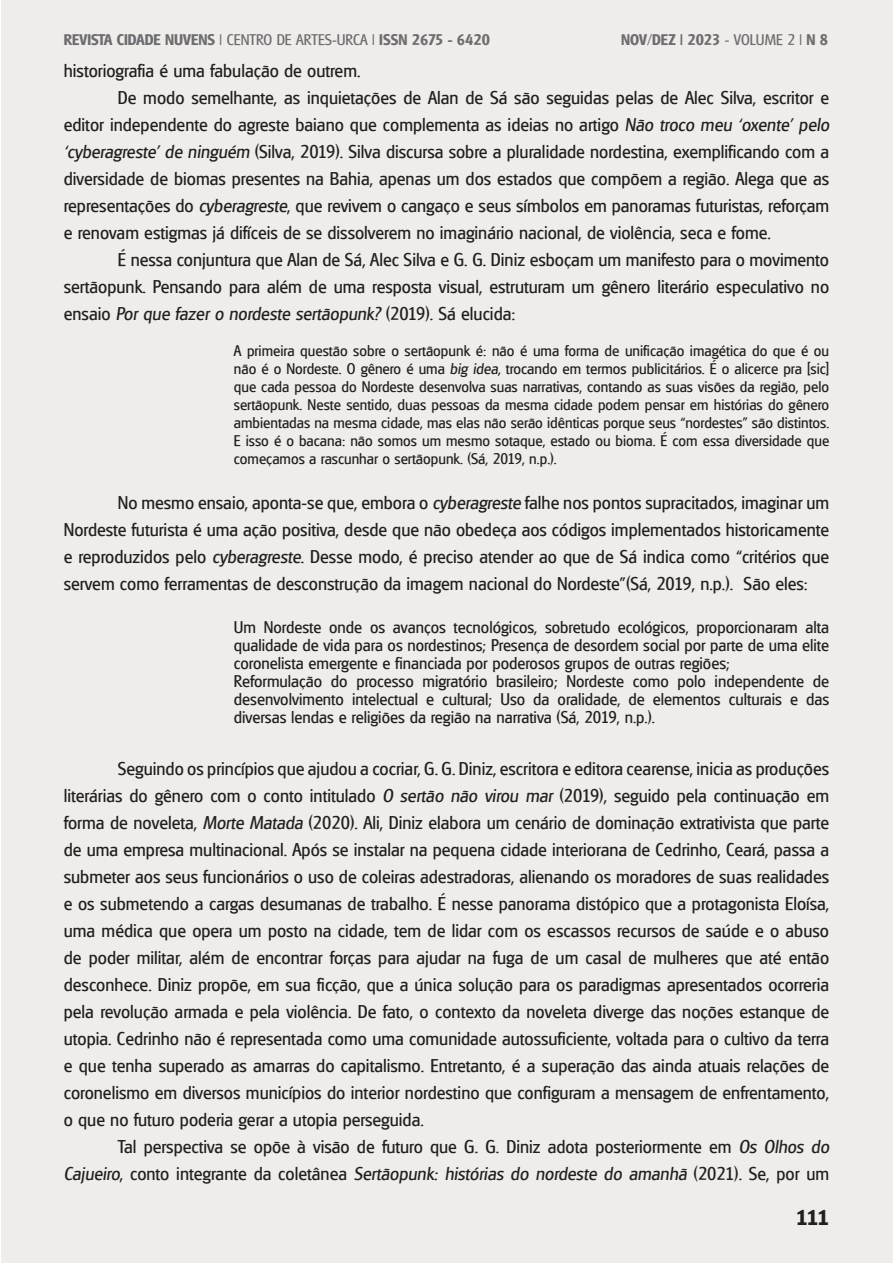
<style>
.page{position:relative;width:893px;height:1263px;background:#fff}
.page>*{position:absolute;margin:0;border:0;box-sizing:border-box;transform-origin:0 0}
.t1{font:700 21px "Glasgow";color:#231f20}
.t2{font:18px/27px "Glasgow";color:#231f20;text-align:justify}
.citação_longa{font:16.5px/18px "Glasgow";color:#231f20;text-align:justify}
.citação_longa-2{font:15px/18px "Glasgow";color:#231f20;text-align:justify}
.t3{font:700 15px "Glasgow";color:#6c6d70}
.s1{font-weight:400}
.s2{font-style:italic}
</style>
<div class="page">
<div style="left:2px;top:0;width:891px;height:1263px;background:#efecea"></div>
<p class="t3" style="left:64px;top:30px;width:428px">REVISTA CIDADE NUVENS <span class="s1">| CENTRO DE ARTES-URCA |</span> ISSN 2675 - 6420</p>
<p class="t3" style="left:621px;top:30px;width:208px">NOV/DEZ | 2023 <span class="s1">- VOLUME 2 |</span> N 8</p>
<p class="t2" style="left:64px;top:57px;width:298px">historiografia é uma fabulação de outrem.</p>
<p class="t2" style="left:64px;top:84px;width:767px;text-indent:54px">De modo semelhante, as inquietações de Alan de Sá são seguidas pelas de Alec Silva, escritor e editor independente do agreste baiano que complementa as ideias no artigo <span class="s2">Não troco meu ‘oxente’ pelo ‘cyberagreste’ de ninguém</span> (Silva, 2019). Silva discursa sobre a pluralidade nordestina, exemplificando com a diversidade de biomas presentes na Bahia, apenas um dos estados que compõem a região. Alega que as representações do <span class="s2">cyberagreste</span>, que revivem o cangaço e seus símbolos em panoramas futuristas, reforçam e renovam estigmas já difíceis de se dissolverem no imaginário nacional, de violência, seca e fome.</p>
<p class="t2" style="left:64px;top:246px;width:767px;text-indent:54px">É nessa conjuntura que Alan de Sá, Alec Silva e G. G. Diniz esboçam um manifesto para o movimento sertãopunk. Pensando para além de uma resposta visual, estruturam um gênero literário especulativo no ensaio <span class="s2">Por que fazer o nordeste sertãopunk?</span> (2019). Sá elucida:</p>
<p class="citação_longa-2" style="left:234px;top:342px;width:597px">A primeira questão sobre o sertãopunk é: não é uma forma de unificação imagética do que é ou não é o Nordeste. O gênero é uma <span class="s2">big idea</span>, trocando em termos publicitários. É o alicerce pra [sic] que cada pessoa do Nordeste desenvolva suas narrativas, contando as suas visões da região, pelo sertãopunk. Neste sentido, duas pessoas da mesma cidade podem pensar em histórias do gênero ambientadas na mesma cidade, mas elas não serão idênticas porque seus “nordestes” são distintos.<br>E isso é o bacana: não somos um mesmo sotaque, estado ou bioma. É com essa diversidade que começamos a rascunhar o sertãopunk. (Sá, 2019, n.p.).</p>
<p class="t2" style="left:64px;top:489px;width:767px;text-indent:54px">No mesmo ensaio, aponta-se que, embora o <span class="s2">cyberagreste</span> falhe nos pontos supracitados, imaginar um Nordeste futurista é uma ação positiva, desde que não obedeça aos códigos implementados historicamente e reproduzidos pelo <span class="s2">cyberagreste</span>. Desse modo, é preciso atender ao que de Sá indica como “critérios que servem como ferramentas de desconstrução da imagem nacional do Nordeste”(Sá, 2019, n.p.). São eles:</p>
<p class="citação_longa" style="left:234px;top:618px;width:597px">Um Nordeste onde os avanços tecnológicos, sobretudo ecológicos, proporcionaram alta qualidade de vida para os nordestinos; Presença de desordem social por parte de uma elite coronelista emergente e financiada por poderosos grupos de outras regiões;</p>
<p class="citação_longa" style="left:234px;top:672px;width:597px">Reformulação do processo migratório brasileiro; Nordeste como polo independente de desenvolvimento intelectual e cultural; Uso da oralidade, de elementos culturais e das diversas lendas e religiões da região na narrativa (Sá, 2019, n.p.).</p>
<p class="t2" style="left:64px;top:755px;width:767px;text-indent:54px">Seguindo os princípios que ajudou a cocriar, G. G. Diniz, escritora e editora cearense, inicia as produções literárias do gênero com o conto intitulado <span class="s2">O sertão não virou mar</span> (2019), seguido pela continuação em forma de noveleta, <span class="s2">Morte Matada</span> (2020). Ali, Diniz elabora um cenário de dominação extrativista que parte de uma empresa multinacional. Após se instalar na pequena cidade interiorana de Cedrinho, Ceará, passa a submeter aos seus funcionários o uso de coleiras adestradoras, alienando os moradores de suas realidades e os submetendo a cargas desumanas de trabalho. É nesse panorama distópico que a protagonista Eloísa, uma médica que opera um posto na cidade, tem de lidar com os escassos recursos de saúde e o abuso de poder militar, além de encontrar forças para ajudar na fuga de um casal de mulheres que até então desconhece. Diniz propõe, em sua ficção, que a única solução para os paradigmas apresentados ocorreria pela revolução armada e pela violência. De fato, o contexto da noveleta diverge das noções estanque de utopia. Cedrinho não é representada como uma comunidade autossuficiente, voltada para o cultivo da terra e que tenha superado as amarras do capitalismo. Entretanto, é a superação das ainda atuais relações de coronelismo em diversos municípios do interior nordestino que configuram a mensagem de enfrentamento, o que no futuro poderia gerar a utopia perseguida.</p>
<p class="t2" style="left:64px;top:1133px;width:767px;text-align:right">Tal perspectiva se opõe à visão de futuro que G. G. Diniz adota posteriormente em <span class="s2">Os Olhos do<br>Cajueiro</span>, conto integrante da coletânea <span class="s2">Sertãopunk: histórias do nordeste do amanhã</span> (2021). Se, por um</p>
<p class="t1" style="left:796px;top:1205px;width:35px">111</p>
</div>
